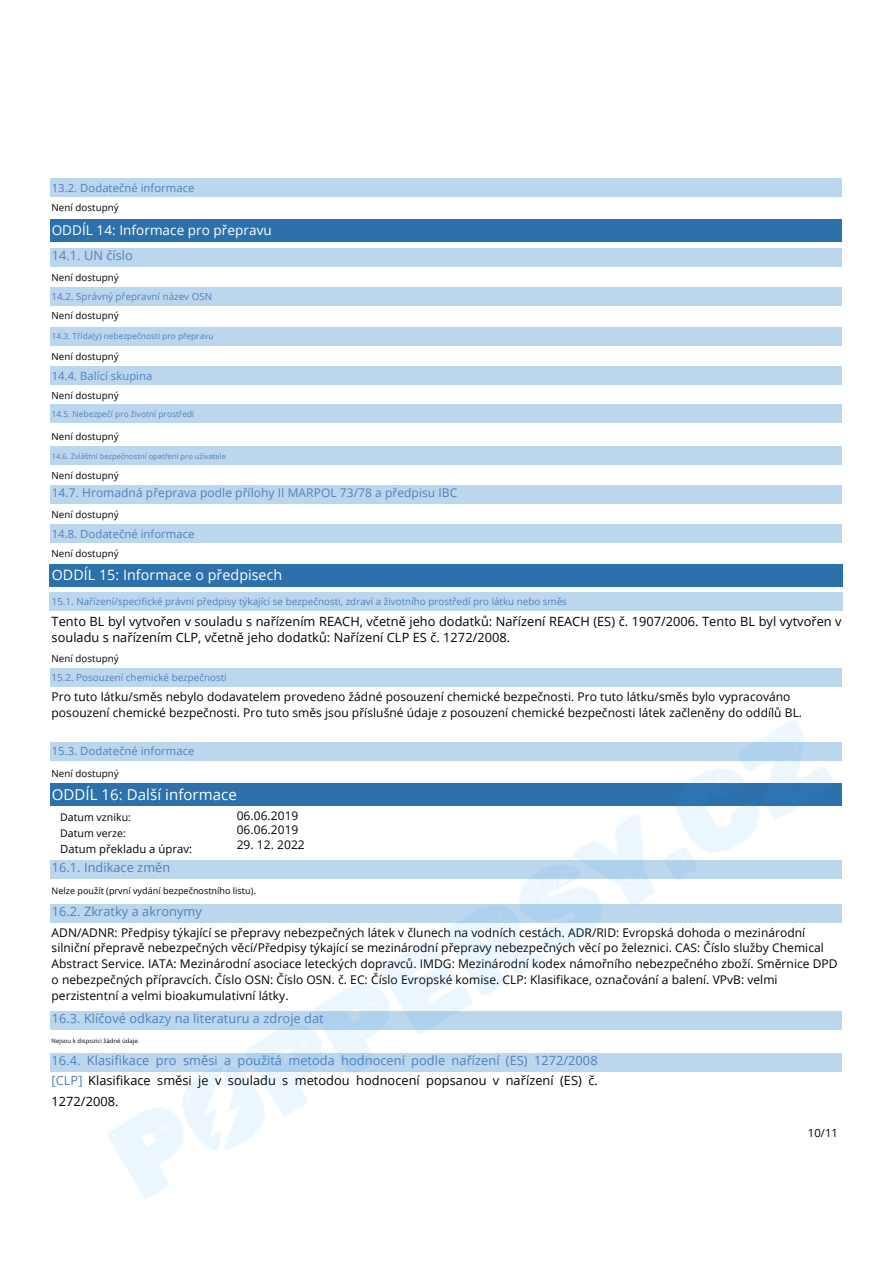
<style>
.page{position:relative;width:894px;height:1264px;background:#fff}
.page>*{position:absolute;margin:0;border:0;box-sizing:border-box;transform-origin:0 0}
.t1{font:15px "Open Sans";letter-spacing:.005em;color:#fff}
.t2{font:14.25px "Open Sans";letter-spacing:.005em;color:#fff}
.t3{font:13.5px "Open Sans";letter-spacing:.005em;color:#fff}
.t4{font:12.75px/20.2px "Open Sans";letter-spacing:.005em;color:#4f81bc;text-align:justify}
.t5{font:12.75px/15.8px "Open Sans";letter-spacing:.005em;color:#000}
.t6{font:12px/15.8px "Open Sans";letter-spacing:.005em;color:#000}
.t7{font:12px "Open Sans";letter-spacing:.005em;color:#4f81bc}
.t8{font:11.25px "Open Sans";letter-spacing:.005em;color:#4f81bc}
.t9{font:11.25px "Open Sans";letter-spacing:.005em;color:#000}
.t10{font:10.5px/15.8px "Open Sans";letter-spacing:.005em;color:#000}
.t11{font:9.75px "Open Sans";letter-spacing:.005em;color:#4f81bc}
.t12{font:9.75px "Open Sans";letter-spacing:.005em;color:#000}
.t13{font:9px "Open Sans";letter-spacing:.005em;color:#000}
.t14{font:8.25px "Open Sans";letter-spacing:.005em;color:#4f81bc}
.t15{font:7.5px "Open Sans";letter-spacing:.005em;color:#4f81bc}
.t16{font:6px "Open Sans";letter-spacing:.005em;color:#000}
.s1{color:#000}
</style>
<div class="page">
<div style="left:50px;top:178px;width:791px;height:18px;background:#bbd6ed"></div>
<div style="left:50px;top:219px;width:791px;height:23px;background:#2c71ab"></div>
<div style="left:50px;top:248px;width:791px;height:18px;background:#bbd6ed"></div>
<div style="left:50px;top:288px;width:791px;height:18px;background:#bbd6ed"></div>
<div style="left:50px;top:327px;width:791px;height:18px;background:#bbd6ed"></div>
<div style="left:50px;top:366px;width:791px;height:18px;background:#bbd6ed"></div>
<div style="left:50px;top:404px;width:791px;height:18px;background:#bbd6ed"></div>
<div style="left:50px;top:446px;width:791px;height:18px;background:#bbd6ed"></div>
<div style="left:50px;top:485px;width:791px;height:18px;background:#bbd6ed"></div>
<div style="left:50px;top:524px;width:791px;height:18px;background:#bbd6ed"></div>
<div style="left:50px;top:564px;width:791px;height:22px;background:#2c71ab"></div>
<div style="left:50px;top:592px;width:791px;height:18px;background:#bbd6ed"></div>
<div style="left:50px;top:668px;width:791px;height:18px;background:#bbd6ed"></div>
<div style="left:50px;top:742px;width:791px;height:18px;background:#bbd6ed"></div>
<div style="left:50px;top:783px;width:791px;height:23px;background:#2c71ab"></div>
<div style="left:50px;top:860px;width:791px;height:18px;background:#bbd6ed"></div>
<div style="left:50px;top:904px;width:791px;height:18px;background:#bbd6ed"></div>
<div style="left:50px;top:1011px;width:791px;height:18px;background:#bbd6ed"></div>
<div style="left:50px;top:1053px;width:791px;height:18px;background:#bbd6ed"></div>
<p class="t8" style="left:52px;top:180px;width:144px">13.2. Dodatečné informace</p>
<p class="t12" style="left:52px;top:201px;width:69px">Není dostupný</p>
<p class="t3" style="left:52px;top:220px;width:221px">ODDÍL 14: Informace pro přepravu</p>
<p class="t4" style="left:52px;top:245px;width:83px">14.1. UN číslo</p>
<p class="t12" style="left:52px;top:270px;width:69px">Není dostupný</p>
<p class="t11" style="left:52px;top:289px;width:162px">14.2. Správný přepravní název OSN</p>
<p class="t12" style="left:52px;top:308px;width:69px">Není dostupný</p>
<p class="t14" style="left:52px;top:330px;width:163px">14.3. Třída(y) nebezpečnosti pro přepravu</p>
<p class="t12" style="left:52px;top:349px;width:69px">Není dostupný</p>
<p class="t12" style="left:52px;top:389px;width:69px">Není dostupný</p>
<p class="t12" style="left:52px;top:429px;width:69px">Není dostupný</p>
<p class="t12" style="left:52px;top:468px;width:69px">Není dostupný</p>
<p class="t12" style="left:52px;top:507px;width:69px">Není dostupný</p>
<p class="t12" style="left:52px;top:547px;width:69px">Není dostupný</p>
<p class="t8" style="left:52px;top:368px;width:102px">14.4. Balící skupina</p>
<p class="t14" style="left:52px;top:408px;width:144px">14.5. Nebezpečí pro životní prostředí</p>
<p class="t15" style="left:52px;top:451px;width:176px">14.6. Zvláštní bezpečnostní opatření pro uživatele</p>
<p class="t7" style="left:52px;top:484px;width:407px">14.7. Hromadná přeprava podle přílohy II MARPOL 73/78 a předpisu IBC</p>
<p class="t8" style="left:52px;top:526px;width:144px">14.8. Dodatečné informace</p>
<p class="t2" style="left:52px;top:564px;width:232px">ODDÍL 15: Informace o předpisech</p>
<p class="t11" style="left:52px;top:594px;width:516px">15.1. Nařízení/specifické právní předpisy týkající se bezpečnosti, zdraví a životního prostředí pro látku nebo směs</p>
<p class="t5" style="left:52px;top:613px;width:791px">Tento BL byl vytvořen v souladu s nařízením REACH, včetně jeho dodatků: Nařízení REACH (ES) č. 1907/2006. Tento BL byl vytvořen v souladu s nařízením CLP, včetně jeho dodatků: Nařízení CLP ES č. 1272/2008.</p>
<p class="t12" style="left:52px;top:651px;width:69px">Není dostupný</p>
<p class="t11" style="left:52px;top:670px;width:176px">15.2. Posouzení chemické bezpečnosti</p>
<p class="t6" style="left:52px;top:688px;width:751px">Pro tuto látku/směs nebylo dodavatelem provedeno žádné posouzení chemické bezpečnosti. Pro tuto látku/směs bylo vypracováno posouzení chemické bezpečnosti. Pro tuto směs jsou příslušné údaje z posouzení chemické bezpečnosti látek začleněny do oddílů BL.</p>
<p class="t8" style="left:52px;top:743px;width:144px">15.3. Dodatečné informace</p>
<p class="t12" style="left:52px;top:766px;width:69px">Není dostupný</p>
<p class="t1" style="left:52px;top:783px;width:187px">ODDÍL 16: Další informace</p>
<p class="t10" style="left:60px;top:809px;width:72px">Datum vzniku:<br>Datum verze:</p>
<p class="t6" style="left:237px;top:807px;width:63px;line-height:14.7px">06.06.2019<br>06.06.2019</p>
<p class="t6" style="left:237px;top:836px;width:70px">29. 12. 2022</p>
<p class="t9" style="left:60px;top:840px;width:133px">Datum překladu a úprav:</p>
<p class="t4" style="left:52px;top:857px;width:120px">16.1. Indikace změn</p>
<p class="t4" style="left:52px;top:901px;width:152px">16.2. Zkratky a akronymy</p>
<p class="t13" style="left:52px;top:884px;width:206px">Nelze použít (první vydání bezpečnostního listu).</p>
<p class="t6" style="left:52px;top:924px;width:787px">ADN/ADNR: Předpisy týkající se přepravy nebezpečných látek v člunech na vodních cestách. ADR/RID: Evropská dohoda o mezinárodní silniční přepravě nebezpečných věcí/Předpisy týkající se mezinárodní přepravy nebezpečných věcí po železnici. CAS: Číslo služby Chemical Abstract Service. IATA: Mezinárodní asociace leteckých dopravců. IMDG: Mezinárodní kodex námořního nebezpečného zboží. Směrnice DPD o nebezpečných přípravcích. Číslo OSN: Číslo OSN. č. EC: Číslo Evropské komise. CLP: Klasifikace, označování a balení. VPvB: velmi perzistentní a velmi bioakumulativní látky.</p>
<p class="t4" style="left:52px;top:1008px;width:273px">16.3. Klíčové odkazy na literaturu a zdroje dat</p>
<p class="t4" style="left:52px;top:1050px;width:547px">16.4. Klasifikace pro směsi a použitá metoda hodnocení podle nařízení (ES) 1272/2008 [CLP] <span class="s1">Klasifikace směsi je v souladu s metodou hodnocení popsanou v nařízení (ES) č.<br>1272/2008.</span></p>
<p class="t16" style="left:52px;top:1036px;width:89px">Nejsou k dispozici žádné údaje.</p>
<p class="t9" style="left:807px;top:1125px;width:32px">10/11</p>
</div>
